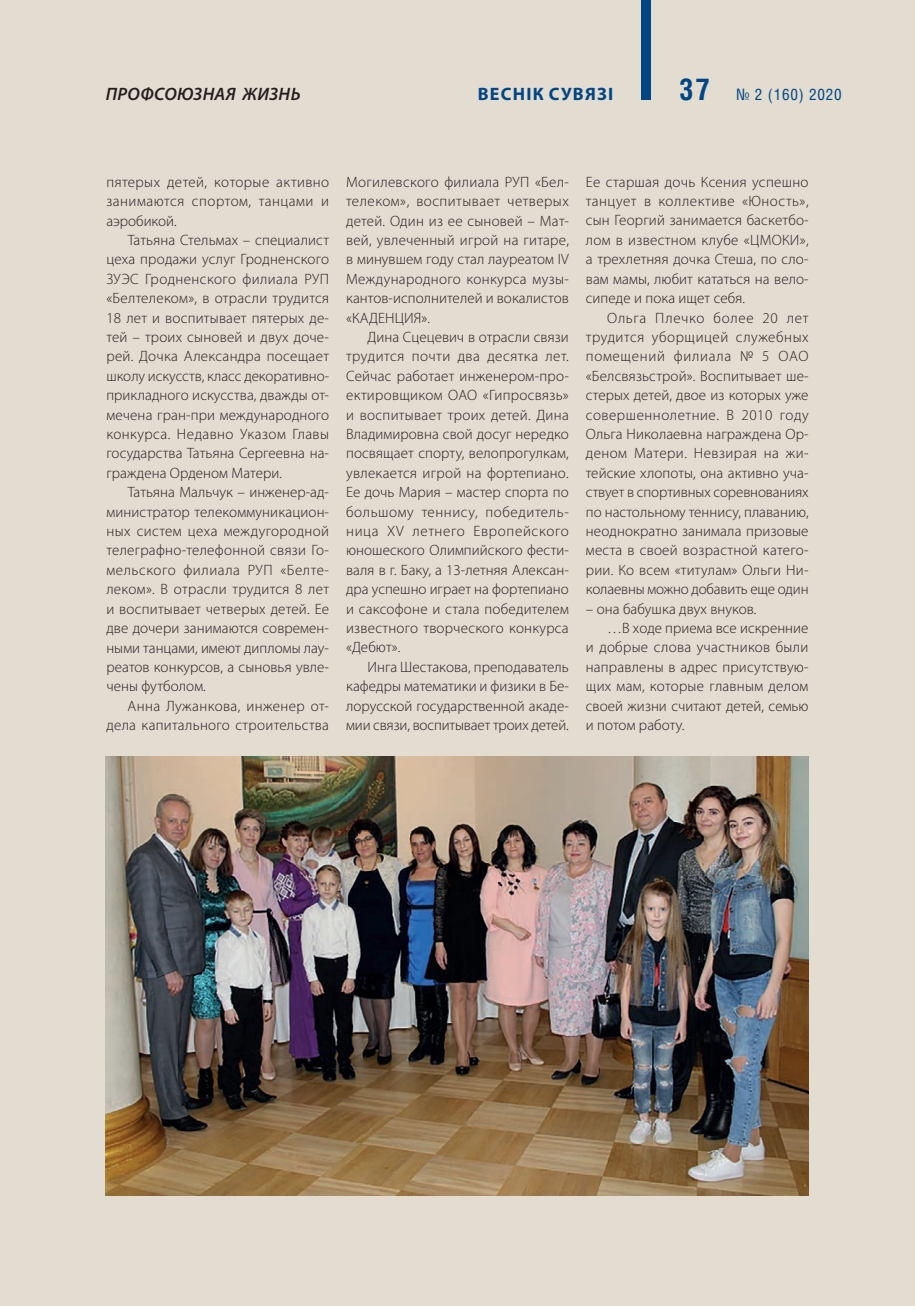
<style>
.page{position:relative;width:915px;height:1306px;background:#fff}
.page>*{position:absolute;margin:0;border:0;box-sizing:border-box;transform-origin:0 0}
.t1{font:italic 600 18px "Myriad Pro";letter-spacing:.02em;color:#231f20}
.t2{font:700 18px "Myriad Pro";letter-spacing:.07em;color:#004684}
.t3{font:15.75px "Helios Cond C";letter-spacing:.05em;color:#004684}
._000_Text_OSNOV{font:300 15px/19.4px "Myriad Pro";letter-spacing:.005em;color:#231f20;text-align:justify}
._000_Text_OSNOV-2{font:300 15px/19.4px "Myriad Pro";letter-spacing:.025em;color:#231f20;text-align:right}
.s1{font-weight:700;font-size:30px}
</style>
<div class="page">
<div style="left:0;top:0;width:914px;height:1305px;background:#e3dcd0"></div>
<img style="left:106px;top:756px;width:702px;height:439px">
<div style="left:641px;top:0;width:10px;height:100px;background:#004684"></div>
<p class="t1" style="left:106px;top:82px;width:196px">ПРОФСОЮЗНАЯ ЖИЗНЬ</p>
<p class="t2" style="left:477px;top:82px;width:137px">ВЕСНIК СУВЯЗI</p>
<p class="t3" style="left:678px;top:84px;width:164px"><span class="s1">37</span> № 2 (160) 2020</p>
<p class="_000_Text_OSNOV" style="left:106px;top:172px;width:224px">пятерых детей, которые активно занимаются спортом, танцами и аэробикой.</p>
<p class="_000_Text_OSNOV" style="left:106px;top:230px;width:224px;text-indent:21px">Татьяна Стельмах – специалист цеха продажи услуг Гродненского ЗУЭС Гродненского филиала РУП «Белтелеком», в отрасли трудится 18 лет и воспитывает пятерых де&shy;тей – троих сыновей и двух доче&shy;рей. Дочка Александра посещает школу искусств, класс декоративно&shy;прикладного искусства, дважды от&shy;мечена гран-при международного конкурса. Недавно Указом Главы государства Татьяна Сергеевна на&shy;граждена Орденом Матери.</p>
<p class="_000_Text_OSNOV" style="left:106px;top:483px;width:224px;text-indent:21px">Татьяна Мальчук – инженер-ад&shy;министратор телекоммуникацион&shy;ных систем цеха междугородной телеграфно-телефонной связи Го&shy;мельского филиала РУП «Белте&shy;леком». В отрасли трудится 8 лет и воспитывает четверых детей. Ее две дочери занимаются современ&shy;ными танцами, имеют дипломы лау&shy;реатов конкурсов, а сыновья увле&shy;чены футболом.</p>
<p class="_000_Text_OSNOV-2" style="left:106px;top:696px;width:224px">Анна Лужанкова, инженер от&shy;дела капитального строительства</p>
<p class="_000_Text_OSNOV" style="left:346px;top:172px;width:224px">Могилевского филиала РУП «Бел&shy;телеком», воспитывает четверых детей. Один из ее сыновей – Мат&shy;вей, увлеченный игрой на гитаре, в минувшем году стал лауреатом IV Международного конкурса музы&shy;кантов-исполнителей и вокалистов «КАДЕНЦИЯ».</p>
<p class="_000_Text_OSNOV" style="left:346px;top:327px;width:224px;text-indent:21px">Дина Сцецевич в отрасли связи трудится почти два десятка лет.<br>Сейчас работает инженером-про&shy;ектировщиком ОАО «Гипросвязь» и воспитывает троих детей. Дина Владимировна свой досуг нередко посвящает спорту, велопрогулкам, увлекается игрой на фортепиано.<br>Ее дочь Мария – мастер спорта по большому теннису, победитель&shy;ница XV летнего Европейского юношеского Олимпийского фести&shy;валя в г. Баку, а 13-летняя Алексан&shy;дра успешно играет на фортепиано и саксофоне и стала победителем известного творческого конкурса «Дебют».</p>
<p class="_000_Text_OSNOV" style="left:346px;top:657px;width:224px;text-indent:21px">Инга Шестакова, преподаватель кафедры математики и физики в Бе&shy;лорусской государственной акаде&shy;мии связи, воспитывает троих детей.</p>
<p class="_000_Text_OSNOV" style="left:585px;top:172px;width:224px">Ее старшая дочь Ксения успешно танцует в коллективе «Юность», сын Георгий занимается баскетбо&shy;лом в известном клубе «ЦМОКИ», а трехлетняя дочка Стеша, по сло&shy;вам мамы, любит кататься на вело&shy;сипеде и пока ищет себя.</p>
<p class="_000_Text_OSNOV" style="left:585px;top:308px;width:224px;text-indent:21px">Ольга Плечко более 20 лет трудится уборщицей служебных помещений филиала № 5 ОАО «Белсвязьстрой». Воспитывает ше&shy;стерых детей, двое из которых уже совершеннолетние. В 2010 году Ольга Николаевна награждена Ор&shy;деном Матери. Невзирая на жи&shy;тейские хлопоты, она активно уча&shy;ствует в спортивных соревнованиях по настольному теннису, плаванию, неоднократно занимала призовые места в своей возрастной катего&shy;рии. Ко всем «титулам» Ольги Ни&shy;колаевны можно добавить еще один</p>
<p class="_000_Text_OSNOV" style="left:585px;top:599px;width:172px">– она бабушка двух внуков.</p>
<p class="_000_Text_OSNOV" style="left:585px;top:618px;width:224px;text-indent:21px">…В ходе приема все искренние и добрые слова участников были направлены в адрес присутствую&shy;щих мам, которые главным делом своей жизни считают детей, семью и потом работу.</p>
</div>
